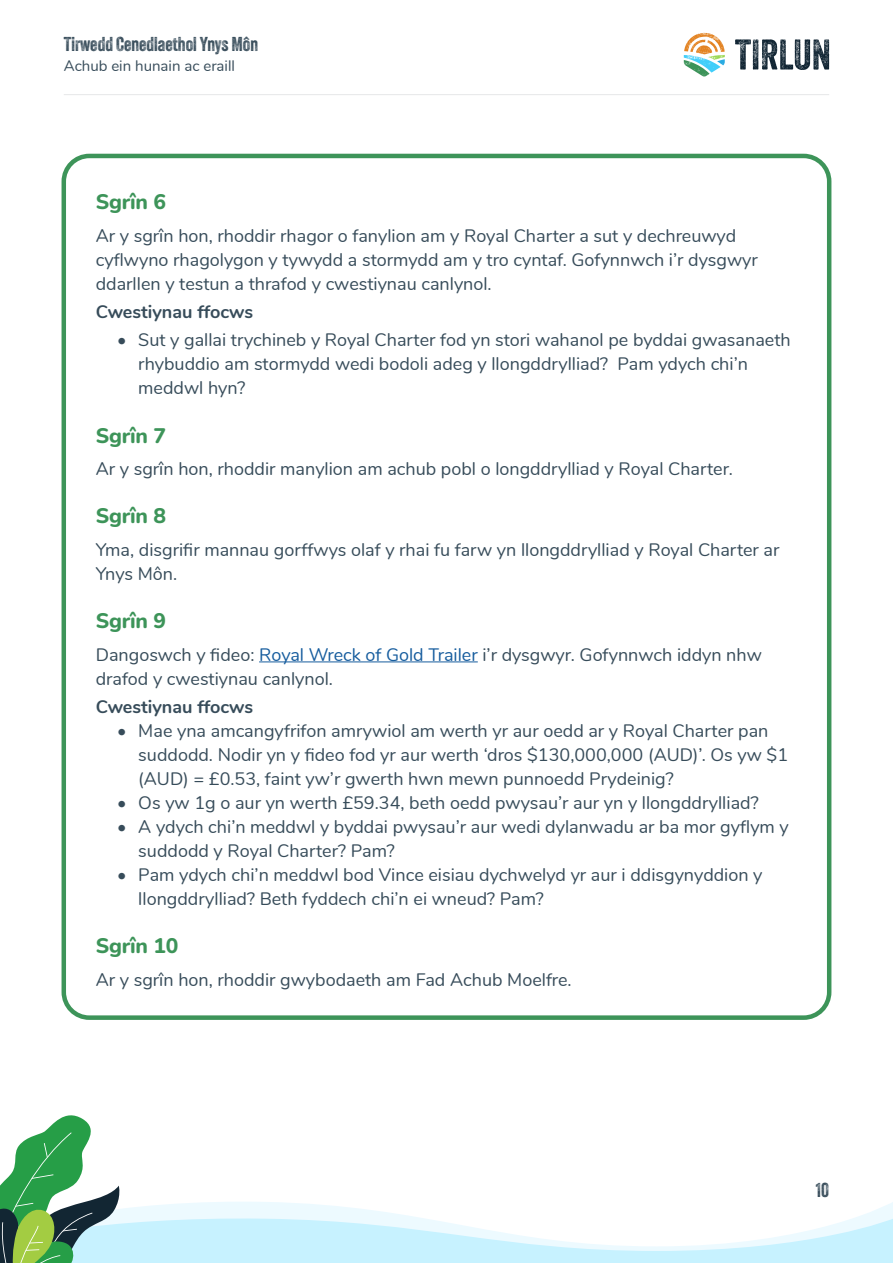
<style>
.page{position:relative;width:893px;height:1263px;background:#fff}
.page>*{position:absolute;margin:0;border:0;box-sizing:border-box;transform-origin:0 0}
.Page_section_heading{font:800 21px "Nunito";letter-spacing:-.01em;color:#3d9459}
.t1{font:19.5px "Veneer Two";color:#374c5a}
.Body_text{font:18px/24px "Nunito";color:#374c5a}
.Body_text-2{font:700 18px "Nunito";color:#374c5a}
.t2{font:15px "Nunito";color:#374c5a}
.s1{color:#175d9e}
</style>
<div class="page">
<svg style="left:735px;top:39px;width:94px;height:31px"></svg>
<svg style="left:684px;top:33px;width:41px;height:44px"></svg>
<hr style="left:64px;top:94px;width:765px;height:1px;background:#e6e7e9">
<hr style="left:259px;top:661px;width:219px;height:1px;background:#175d9e">
<div style="left:62px;top:154px;width:769px;height:866px;border:4px solid #3d9459;border-radius:26px"></div>
<svg style="left:0;top:1115px;width:893px;height:148px"></svg>
<p class="t1" style="left:64px;top:32px;width:196px">Tirwedd Cenedlaethol Ynys Môn</p>
<p class="t2" style="left:64px;top:54px;width:173px">Achub ein hunain ac eraill</p>
<p class="Page_section_heading" style="left:96px;top:187px;width:72px">Sgrîn 6</p>
<p class="Body_text" style="left:96px;top:222px;width:663px">Ar y sgrîn hon, rhoddir rhagor o fanylion am y Royal Charter a sut y dechreuwyd cyflwyno rhagolygon y tywydd a stormydd am y tro cyntaf. Gofynnwch i’r dysgwyr ddarllen y testun a thrafod y cwestiynau canlynol.</p>
<p class="Body_text-2" style="left:96px;top:298px;width:159px">Cwestiynau ffocws</p>
<p class="Body_text" style="left:138px;top:327px;width:654px;text-indent:-21px">• Sut y gallai trychineb y Royal Charter fod yn stori wahanol pe byddai gwasanaeth rhybuddio am stormydd wedi bodoli adeg y llongddrylliad? Pam ydych chi’n meddwl hyn?</p>
<p class="Page_section_heading" style="left:96px;top:420px;width:72px">Sgrîn 7</p>
<p class="Body_text" style="left:96px;top:456px;width:639px">Ar y sgrîn hon, rhoddir manylion am achub pobl o longddrylliad y Royal Charter.</p>
<p class="Page_section_heading" style="left:96px;top:501px;width:72px">Sgrîn 8</p>
<p class="Body_text" style="left:96px;top:536px;width:685px">Yma, disgrifir mannau gorffwys olaf y rhai fu farw yn llongddrylliad y Royal Charter ar<br>Ynys Môn.</p>
<p class="Page_section_heading" style="left:96px;top:606px;width:72px">Sgrîn 9</p>
<p class="Body_text" style="left:96px;top:641px;width:668px">Dangoswch y fideo: <span class="s1">Royal Wreck of Gold Trailer</span> i’r dysgwyr. Gofynnwch iddyn nhw drafod y cwestiynau canlynol.</p>
<p class="Body_text-2" style="left:96px;top:693px;width:159px">Cwestiynau ffocws</p>
<p class="Body_text" style="left:138px;top:717px;width:651px;text-indent:-21px">• Mae yna amcangyfrifon amrywiol am werth yr aur oedd ar y Royal Charter pan suddodd. Nodir yn y fideo fod yr aur werth ‘dros $130,000,000 (AUD)’. Os yw $1 (AUD) = £0.53, faint yw’r gwerth hwn mewn punnoedd Prydeinig?</p>
<p class="Body_text" style="left:117px;top:789px;width:643px">• Os yw 1g o aur yn werth £59.34, beth oedd pwysau’r aur yn y llongddrylliad?</p>
<p class="Body_text" style="left:138px;top:813px;width:652px;text-indent:-21px">• A ydych chi’n meddwl y byddai pwysau’r aur wedi dylanwadu ar ba mor gyflym y suddodd y Royal Charter? Pam?</p>
<p class="Body_text" style="left:138px;top:861px;width:626px;text-indent:-21px">• Pam ydych chi’n meddwl bod Vince eisiau dychwelyd yr aur i ddisgynyddion y llongddrylliad? Beth fyddech chi’n ei wneud? Pam?</p>
<p class="Page_section_heading" style="left:96px;top:931px;width:84px">Sgrîn 10</p>
<p class="Body_text" style="left:96px;top:966px;width:477px">Ar y sgrîn hon, rhoddir gwybodaeth am Fad Achub Moelfre.</p>
<p class="t1" style="left:816px;top:1178px;width:15px">10</p>
</div>
